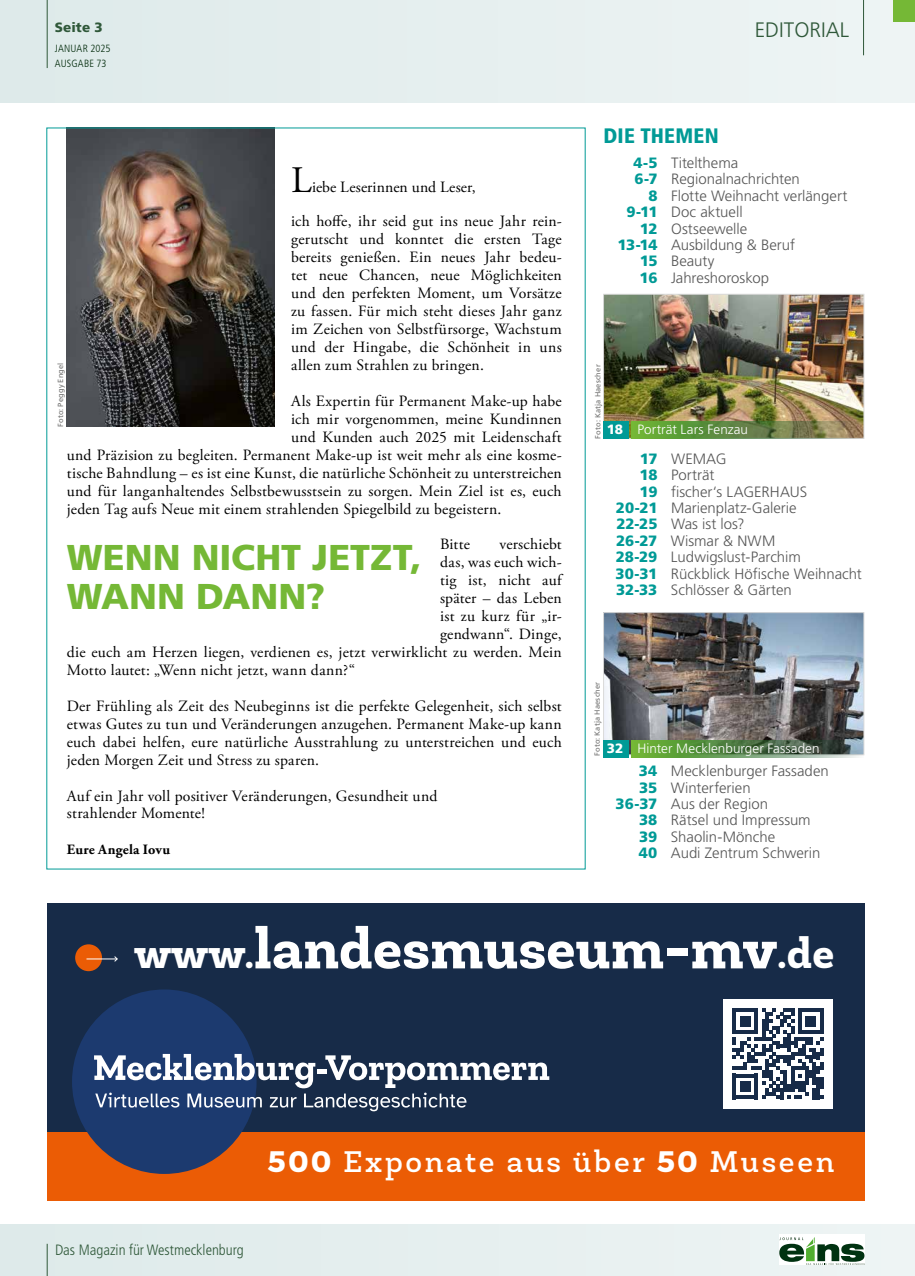
<style>
.page{position:relative;width:915px;height:1276px;background:#fff}
.page>*{position:absolute;margin:0;border:0;box-sizing:border-box;transform-origin:0 0}
.t1{font:800 57px "Newslab";color:#fff}
.t2{font:37.35px "Adobe Garamond Pro";color:#000}
.t3{font:900 35.85px/38.8px "Frutiger LT Pro";color:#75b836}
.t4{font:500 30.15px "Newslab";letter-spacing:.09em;color:#fff}
.t5{font:300 20.85px "Frutiger LT Pro";color:#2f5839}
.t6{font:900 condensed 20.85px "Frutiger LT Pro";letter-spacing:.01em;color:#009a96}
.t7{font:15.75px/18px "Adobe Garamond Pro";letter-spacing:.015em;color:#000}
.t8{font:300 15px "Frutiger LT Pro";color:#565656}
.t9{font:300 condensed 15px "Frutiger LT Pro";color:#2f5839}
.t10{font:700 14.25px "Adobe Garamond Pro";letter-spacing:.015em;color:#000}
.t11{font:300 13.5px "Frutiger LT Pro";letter-spacing:.005em;color:#fff}
.t12{font:900 13.5px "Frutiger LT Pro";letter-spacing:.005em;color:#2f5839}
.t13{font:300 condensed 10.5px/15px "Frutiger LT Pro";letter-spacing:.01em;color:#002909}
.t14{font:7.5px "Frutiger LT Pro";letter-spacing:.025em;color:#6f6f6e}
.s1{font-weight:900;color:#009a96}
.s2{font-weight:900}
.s3{font-size:42.75px}
</style>
<div class="page">
<div style="left:0;top:0;width:914px;height:102px;background:#e6efef"></div>
<div style="left:0;top:1225px;width:914px;height:51px;background:#e5efef"></div>
<hr style="left:47px;top:1243px;width:1px;height:33px;background:#2f5839">
<hr style="left:47px;top:0;width:1px;height:68px;background:#2f5839">
<hr style="left:862px;top:0;width:1px;height:55px;background:#2f5839">
<div style="left:893px;top:0;width:21px;height:21px;background:#75b836"></div>
<div style="left:779px;top:1234px;width:85px;height:30px;background:#fff"></div>
<svg style="left:779px;top:1237px;width:85px;height:27px"></svg>
<div style="left:48px;top:1131px;width:816px;height:69px;background:#eb5c05"></div>
<div style="left:48px;top:903px;width:816px;height:228px;background:#172b48"></div>
<div style="left:72px;top:989px;width:184px;height:185px;background:#1c3a6f;border-radius:50%"></div>
<svg style="left:94px;top:1054px;width:455px;height:57px"></svg>
<div style="left:75px;top:944px;width:27px;height:27px;background:#eb5c05;border-radius:50%"></div>
<hr style="left:86px;top:958px;width:31px;height:1px;background:#fff">
<svg style="left:113px;top:956px;width:5px;height:6px"></svg>
<div style="left:723px;top:999px;width:109px;height:109px;background:#fff"></div>
<svg style="left:732px;top:1008px;width:91px;height:91px"></svg>
<img style="left:605px;top:296px;width:257px;height:141px">
<div style="left:603px;top:294px;width:261px;height:145px;border:1px solid #dadada"></div>
<img style="left:605px;top:614px;width:257px;height:139px">
<div style="left:603px;top:612px;width:261px;height:143px;border:1px solid #dadada"></div>
<div style="left:603px;top:421px;width:26px;height:17px;background:#009a96"></div>
<svg style="left:631px;top:421px;width:232px;height:17px;background:#6f8c46"></svg>
<div style="left:603px;top:740px;width:26px;height:17px;background:#009a96"></div>
<svg style="left:631px;top:740px;width:232px;height:17px;background:#5b844e"></svg>
<img style="left:66px;top:130px;width:208px;height:296px">
<p class="t12" style="left:55px;top:19px;width:49px">Seite 3</p>
<p class="t13" style="left:55px;top:41px;width:57px">Januar 2025<br>Ausgabe 73</p>
<h2 class="t2" style="left:291px;top:158px;width:22px">L</h2>
<p class="t7" style="left:291px;top:170px;width:272px;line-height:34.3px;text-indent:21px">iebe Leserinnen und Leser,<br>ich hoffe, ihr seid gut ins neue Jahr rein-</p>
<p class="t7" style="left:291px;top:231px;width:272px;text-align:justify">gerutscht und konntet die ersten Tage bereits genießen. Ein neues Jahr bedeu&shy;tet neue Chancen, neue Möglichkeiten und den perfekten Moment, um Vorsätze zu fassen. Für mich steht dieses Jahr ganz im Zeichen von Selbstfürsorge, Wachstum und der Hingabe, die Schönheit in uns allen zum Strahlen zu bringen.</p>
<p class="t7" style="left:291px;top:392px;width:272px">Als Expertin für Permanent Make-up habe</p>
<p class="t7" style="left:291px;top:410px;width:272px">ich mir vorgenommen, meine Kundinnen</p>
<p class="t7" style="left:291px;top:428px;width:272px">und Kunden auch 2025 mit Leidenschaft</p>
<p class="t7" style="left:67px;top:446px;width:496px">und Präzision zu begleiten. Permanent Make-up ist weit mehr als eine kosme-</p>
<p class="t7" style="left:67px;top:464px;width:496px">tische Bahndlung – es ist eine Kunst, die natürliche Schönheit zu unterstreichen</p>
<p class="t7" style="left:67px;top:482px;width:496px">und für langanhaltendes Selbstbewusstsein zu sorgen. Mein Ziel ist es, euch</p>
<p class="t7" style="left:67px;top:500px;width:436px">jeden Tag aufs Neue mit einem strahlenden Spiegelbild zu begeistern.</p>
<p class="t7" style="left:440px;top:536px;width:31px">Bitte</p>
<p class="t7" style="left:499px;top:536px;width:64px">verschiebt</p>
<p class="t7" style="left:440px;top:554px;width:123px">das, was euch wich-</p>
<p class="t7" style="left:440px;top:572px;width:123px">tig ist, nicht auf</p>
<p class="t7" style="left:440px;top:590px;width:123px">später – das Leben</p>
<p class="t7" style="left:440px;top:608px;width:123px">ist zu kurz für „ir-</p>
<p class="t7" style="left:440px;top:625px;width:123px">gendwann“. Dinge,</p>
<p class="t7" style="left:67px;top:643px;width:496px">die euch am Herzen liegen, verdienen es, jetzt verwirklicht zu werden. Mein</p>
<p class="t7" style="left:67px;top:661px;width:289px">Motto lautet: „Wenn nicht jetzt, wann dann?“</p>
<p class="t7" style="left:67px;top:697px;width:496px;text-align:justify">Der Frühling als Zeit des Neubeginns ist die perfekte Gelegenheit, sich selbst etwas Gutes zu tun und Veränderungen anzugehen. Permanent Make-up kann euch dabei helfen, eure natürliche Ausstrahlung zu unterstreichen und euch jeden Morgen Zeit und Stress zu sparen.</p>
<p class="t7" style="left:67px;top:787px;width:372px">Auf ein Jahr voll positiver Veränderungen, Gesundheit und strahlender Momente!</p>
<p class="t10" style="left:67px;top:841px;width:105px">Eure Angela Iovu</p>
<p class="t14" style="left:56px;top:427px;width:66px;rotate:-90deg">Foto: Peggy Engel</p>
<h3 class="t3" style="left:67px;top:538px;width:356px">WENN NICHT JETZT,<br>WANN DANN?</h3>
<h3 class="t6" style="left:603px;top:123px;width:116px">DIE THEMEN</h3>
<h3 class="t5" style="left:754px;top:17px;width:96px">EDITORIAL</h3>
<p class="t8" style="left:633px;top:154px;width:106px"><span class="s1">4-5</span> Titelthema</p>
<p class="t8" style="left:634px;top:170px;width:167px"><span class="s1">6-7</span> Regionalnachrichten</p>
<p class="t8" style="left:648px;top:187px;width:200px"><span class="s1">8</span> Flotte Weihnacht verlängert</p>
<p class="t8" style="left:626px;top:203px;width:118px"><span class="s1">9-11</span> Doc aktuell</p>
<p class="t8" style="left:639px;top:219px;width:109px"><span class="s1">12</span> Ostseewelle</p>
<p class="t8" style="left:617px;top:236px;width:179px"><span class="s1">13-14</span> Ausbildung &amp; Beruf</p>
<p class="t8" style="left:639px;top:252px;width:76px"><span class="s1">15</span> Beauty</p>
<p class="t8" style="left:639px;top:269px;width:131px"><span class="s1">16</span> Jahreshoroskop</p>
<p class="t14" style="left:593px;top:439px;width:76px;rotate:-90deg">Foto: Katja Haescher</p>
<p class="t11" style="left:606px;top:421px;width:143px"><span class="s2">18</span> Porträt Lars Fenzau</p>
<p class="t8" style="left:639px;top:450px;width:88px"><span class="s1">17</span> WEMAG</p>
<p class="t8" style="left:639px;top:466px;width:76px"><span class="s1">18</span> Porträt</p>
<p class="t8" style="left:639px;top:483px;width:169px"><span class="s1">19</span> fischer‘s LAGERHAUS</p>
<p class="t8" style="left:615px;top:499px;width:182px"><span class="s1">20-21</span> Marienplatz-Galerie</p>
<p class="t8" style="left:616px;top:515px;width:130px"><span class="s1">22-25</span> Was ist los?</p>
<p class="t8" style="left:615px;top:532px;width:161px"><span class="s1">26-27</span> Wismar &amp; NWM</p>
<p class="t8" style="left:615px;top:548px;width:186px"><span class="s1">28-29</span> Ludwigslust-Parchim</p>
<p class="t8" style="left:615px;top:565px;width:248px"><span class="s1">30-31</span> Rückblick Höfische Weihnacht</p>
<p class="t8" style="left:616px;top:581px;width:177px"><span class="s1">32-33</span> Schlösser &amp; Gärten</p>
<p class="t14" style="left:592px;top:756px;width:76px;rotate:-90deg">Foto: Katja Haescher</p>
<p class="t11" style="left:606px;top:740px;width:214px"><span class="s2">32</span> Hinter Mecklenburger Fassaden</p>
<p class="t8" style="left:638px;top:762px;width:191px"><span class="s1">34</span> Mecklenburger Fassaden</p>
<p class="t8" style="left:639px;top:778px;width:113px"><span class="s1">35</span> Winterferien</p>
<p class="t8" style="left:615px;top:795px;width:154px"><span class="s1">36-37</span> Aus der Region</p>
<p class="t8" style="left:638px;top:811px;width:173px"><span class="s1">38</span> Rätsel und Impressum</p>
<p class="t8" style="left:639px;top:828px;width:137px"><span class="s1">39</span> Shaolin-Mönche</p>
<p class="t8" style="left:638px;top:844px;width:183px"><span class="s1">40</span> Audi Zentrum Schwerin</p>
<h1 class="t1" style="left:134px;top:912px;width:701px"><span class="s3">www.</span>landesmuseum-mv<span class="s3">.de</span></h1>
<h3 class="t4" style="left:268px;top:1142px;width:567px"><span class="s2">500</span> Exponate aus über <span class="s2">50</span> Museen</h3>
<p class="t9" style="left:55px;top:1241px;width:190px">Das Magazin für Westmecklenburg</p>
</div>
